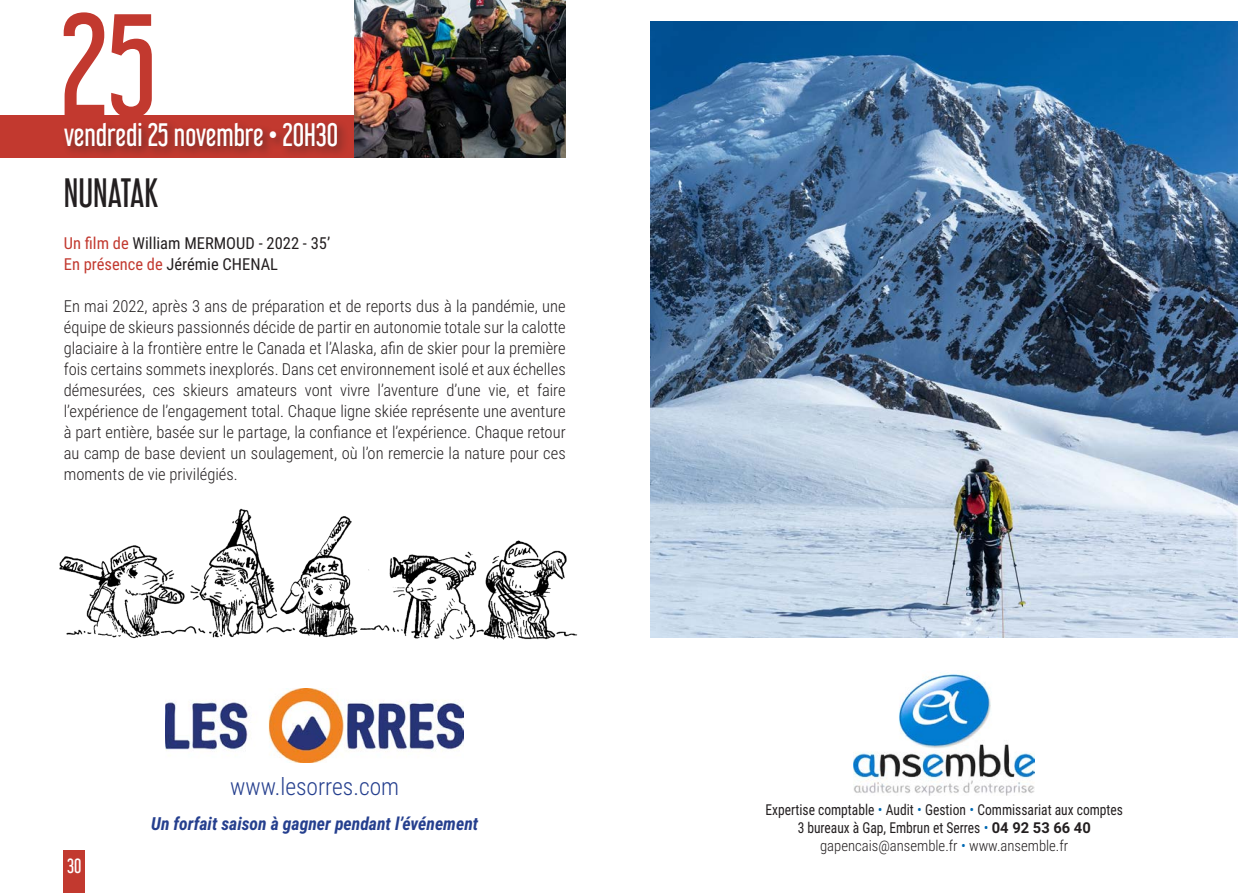
<style>
.page{position:relative;width:1259px;height:893px;background:#fff}
.page>*{position:absolute;margin:0;border:0;box-sizing:border-box;transform-origin:0 0}
.t1{font:130.5px "Libel Suit Rg";color:#c2392f}
.t2{font:36px "Libel Suit Rg";color:#231f20}
.t3{font:28.5px "Libel Suit Rg";color:#fff}
.texte_courant{font:300 24px "Roboto Condensed";color:#253f8e}
.texte_courant-2{font:italic 700 18px "Roboto Condensed";color:#253f8e}
.t4{font:18px "Libel Suit Rg";color:#fff}
.texte_courant-3{font:300 16.5px/21px "Roboto Condensed";color:#231f20;text-align:justify}
.texte_courant-4{font:16.5px "Roboto Condensed";color:#231f20}
.texte_courant-5{font:15px "Roboto Condensed";color:#231f20;scale:.9 1}
.texte_courant-6{font:300 15px "Roboto Condensed";color:#231f20}
.s1{color:#c2392f}
.s2{font-weight:300;color:#0069b3}
.s3{font-family:"Roboto";font-weight:700}
.s4{color:#0069b3}
</style>
<div class="page">
<img style="left:59px;top:508px;width:519px;height:132px">
<div style="left:0;top:115px;width:354px;height:42px;background:#c2392f"></div>
<div style="left:61px;top:119px;width:288px;height:39px;background:#231f20;opacity:.5"></div>
<img style="left:651px;top:21px;width:586px;height:617px">
<div style="left:64px;top:850px;width:21px;height:43px;background:#c2392f"></div>
<img style="left:354px;top:0;width:212px;height:157px">
<img style="left:166px;top:689px;width:298px;height:74px">
<img style="left:853px;top:673px;width:181px;height:122px">
<p class="t1" style="left:60px;top:-41px;width:98px">25</p>
<p class="t3" style="left:64px;top:111px;width:276px">vendredi 25 novembre • 20H30</p>
<p class="t2" style="left:64px;top:164px;width:96px">NUNATAK</p>
<p class="texte_courant-4" style="left:64px;top:232px;width:268px"><span class="s1">Un film de</span> William MERMOUD - 2022 - 35’</p>
<p class="texte_courant-4" style="left:64px;top:253px;width:216px"><span class="s1">En présence de</span> Jérémie CHENAL</p>
<p class="texte_courant-3" style="left:64px;top:295px;width:503px">En mai 2022, après 3 ans de préparation et de reports dus à la pandémie, une équipe de skieurs passionnés décide de partir en autonomie totale sur la calotte glaciaire à la frontière entre le Canada et l’Alaska, afin de skier pour la première fois certains sommets inexplorés. Dans cet environnement isolé et aux échelles démesurées, ces skieurs amateurs vont vivre l’aventure d’une vie, et faire l’expérience de l’engagement total. Chaque ligne skiée représente une aventure à part entière, basée sur le partage, la confiance et l’expérience. Chaque retour au camp de base devient un soulagement, où l’on remercie la nature pour ces moments de vie privilégiés.</p>
<p class="t3" style="left:149px;top:111px;width:163px">novembre • 18h00</p>
<p class="t4" style="left:67px;top:851px;width:16px">30</p>
<p class="texte_courant" style="left:230px;top:770px;width:170px">www.lesorres.com</p>
<p class="texte_courant-2" style="left:151px;top:811px;width:328px">Un forfait saison à gagner pendant l’événement</p>
<p class="texte_courant-5" style="left:765px;top:799px;width:399px">Expertise comptable <span class="s2">•</span> Audit <span class="s2">•</span> Gestion <span class="s2">•</span> Commissariat aux comptes</p>
<p class="texte_courant-5" style="left:797px;top:817px;width:327px">3 bureaux à Gap, Embrun et Serres <span class="s2">•</span> <span class="s3">04 92 53 66 40</span></p>
<p class="texte_courant-6" style="left:820px;top:835px;width:250px">gapencais@ansemble.fr <span class="s4">•</span> www.ansemble.fr</p>
</div>
